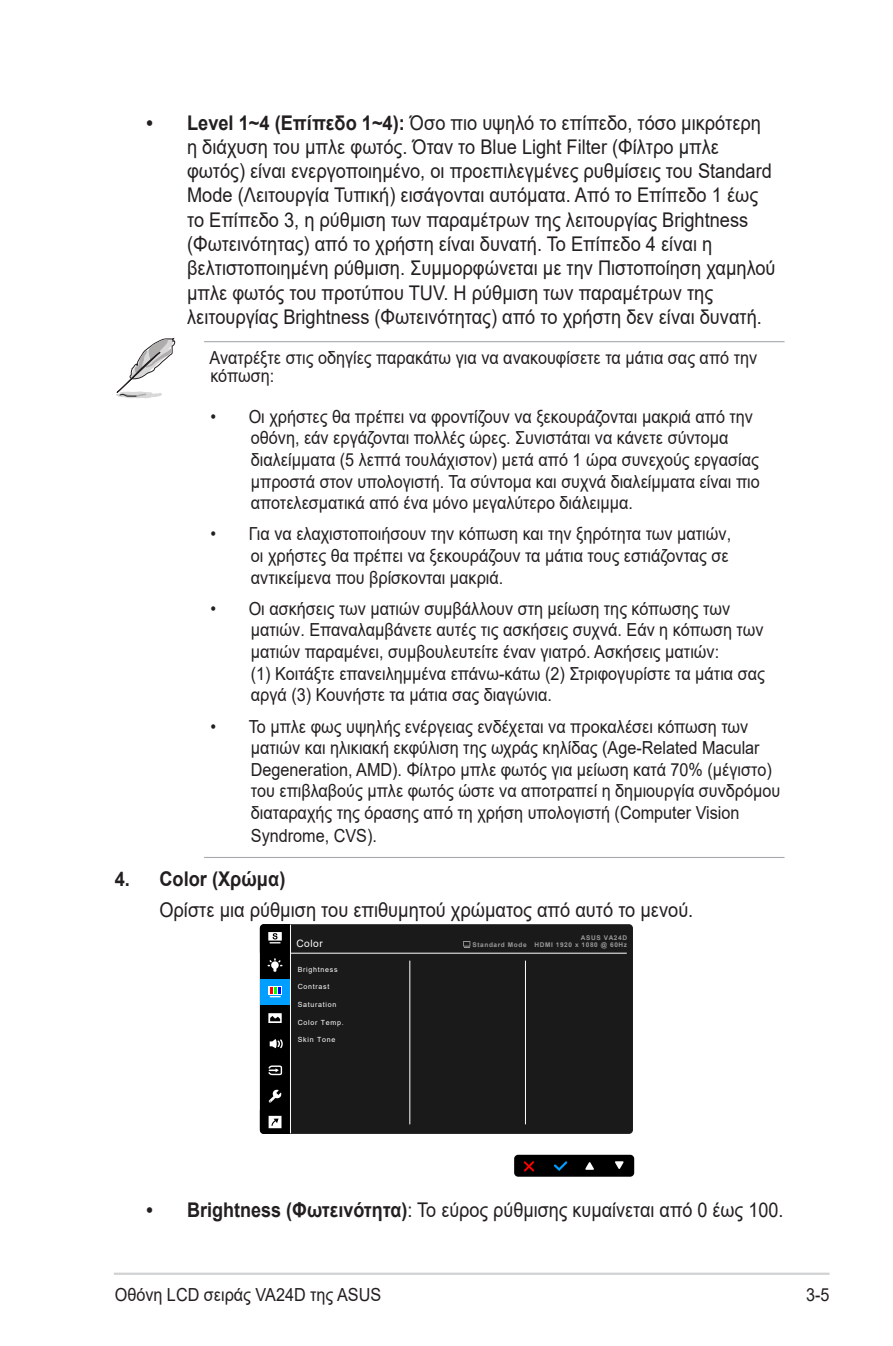
<style>
.page{position:relative;width:893px;height:1346px;background:#fff}
.page>*{position:absolute;margin:0;border:0;box-sizing:border-box;transform-origin:0 0}
.List{font:20.25px/24.3px "Arial";color:#231f20;scale:.9 1}
.List-2{font:20.25px "Arial";color:#231f20;scale:.89 1}
.t1{font:700 20.25px "Arial";color:#231f20;scale:.9 1}
.Message_first{font:18px/21.6px "Arial";color:#231f20;scale:.9 1}
.t2{font:10.12px "Arial";letter-spacing:.05em;color:#fff}
.t3{font:6.98px "Arial";letter-spacing:.1em;color:#fff}
.t4{font:700 6.52px/7.4px "Arial";letter-spacing:.09em;color:#999;text-align:right}
.s1{font-weight:700}
</style>
<div class="page">
<hr style="left:114px;top:1272px;width:715px;height:3px;background:#d1d2d4">
<hr style="left:204px;top:341px;width:580px;height:1px;background:#a8a9ad">
<hr style="left:204px;top:857px;width:580px;height:1px;background:#a8a9ad">
<svg style="left:116px;top:338px;width:59px;height:60px"></svg>
<div style="left:514px;top:1155px;width:120px;height:21px;background:#000;border-radius:4px"></div>
<svg style="left:523px;top:1161px;width:12px;height:11px"></svg>
<svg style="left:554px;top:1161px;width:14px;height:10px"></svg>
<svg style="left:585px;top:1162px;width:9px;height:8px"></svg>
<svg style="left:615px;top:1161px;width:9px;height:8px"></svg>
<div style="left:291px;top:924px;width:342px;height:210px;background:#1a1a1a"></div>
<svg style="left:260px;top:924px;width:31px;height:210px"></svg>
<hr style="left:291px;top:953px;width:336px;height:1px;background:#fff">
<hr style="left:409px;top:960px;width:1px;height:164px;background:#fff">
<hr style="left:525px;top:960px;width:1px;height:164px;background:#fff">
<svg style="left:463px;top:941px;width:7px;height:7px"></svg>
<hr style="left:290px;top:924px;width:1px;height:209px;background:#fff">
<p class="List" style="left:187px;top:110px;width:655px;text-indent:-40px"><span class="s1">• Level 1~4 (Επίπεδο 1~4):</span> Όσο πιο υψηλό το επίπεδο, τόσο μικρότερη η διάχυση του μπλε φωτός. Όταν το Blue Light Filter (Φίλτρο μπλε φωτός) είναι ενεργοποιημένο, οι προεπιλεγμένες ρυθμίσεις του Standard Mode (Λειτουργία Τυπική) εισάγονται αυτόματα. Από το Επίπεδο 1 έως το Επίπεδο 3, η ρύθμιση των παραμέτρων της λειτουργίας Brightness (Φωτεινότητας) από το χρήστη είναι δυνατή. Το Επίπεδο 4 είναι η βελτιστοποιημένη ρύθμιση. Συμμορφώνεται με την Πιστοποίηση χαμηλού μπλε φωτός του προτύπου TUV. Η ρύθμιση των παραμέτρων της λειτουργίας Brightness (Φωτεινότητας) από το χρήστη δεν είναι δυνατή.</p>
<p class="Message_first" style="left:209px;top:349px;width:610px;line-height:18px">Ανατρέξτε στις οδηγίες παρακάτω για να ανακουφίσετε τα μάτια σας από την κόπωση:</p>
<p class="Message_first" style="left:251px;top:406px;width:567px;text-indent:-40px">• Οι χρήστες θα πρέπει να φροντίζουν να ξεκουράζονται μακριά από την οθόνη, εάν εργάζονται πολλές ώρες. Συνιστάται να κάνετε σύντομα διαλείμματα (5 λεπτά τουλάχιστον) μετά από 1 ώρα συνεχούς εργασίας μπροστά στον υπολογιστή. Τα σύντομα και συχνά διαλείμματα είναι πιο αποτελεσματικά από ένα μόνο μεγαλύτερο διάλειμμα.</p>
<p class="Message_first" style="left:251px;top:523px;width:535px;text-indent:-40px">• Για να ελαχιστοποιήσουν την κόπωση και την ξηρότητα των ματιών, οι χρήστες θα πρέπει να ξεκουράζουν τα μάτια τους εστιάζοντας σε αντικείμενα που βρίσκονται μακριά.</p>
<p class="Message_first" style="left:251px;top:598px;width:573px;text-indent:-40px">• Οι ασκήσεις των ματιών συμβάλλουν στη μείωση της κόπωσης των ματιών. Επαναλαμβάνετε αυτές τις ασκήσεις συχνά. Εάν η κόπωση των ματιών παραμένει, συμβουλευτείτε έναν γιατρό. Ασκήσεις ματιών:<br>(1) Κοιτάξτε επανειλημμένα επάνω-κάτω (2) Στριφογυρίστε τα μάτια σας αργά (3) Κουνήστε τα μάτια σας διαγώνια.</p>
<p class="Message_first" style="left:251px;top:715px;width:590px;text-indent:-40px">• Το μπλε φως υψηλής ενέργειας ενδέχεται να προκαλέσει κόπωση των ματιών και ηλικιακή εκφύλιση της ωχράς κηλίδας (Age-Related Macular Degeneration, AMD). Φίλτρο μπλε φωτός για μείωση κατά 70% (μέγιστο) του επιβλαβούς μπλε φωτός ώστε να αποτραπεί η δημιουργία συνδρόμου διαταραχής της όρασης από τη χρήση υπολογιστή (Computer Vision Syndrome, CVS).</p>
<p class="t1" style="left:115px;top:865px;width:191px">4. Color (Χρώμα)</p>
<p class="List" style="left:159px;top:897px;width:595px">Ορίστε μια ρύθμιση του επιθυμητού χρώματος από αυτό το μενού.</p>
<p class="t2" style="left:296px;top:936px;width:28px">Color</p>
<p class="t4" style="left:473px;top:933px;width:156px">ASUS VA24D<br>Standard Mode HDMI 1920 x 1080 @ 60Hz</p>
<p class="t3" style="left:298px;top:964px;width:41px">Brightness</p>
<p class="t3" style="left:298px;top:982px;width:33px">Contrast</p>
<p class="t3" style="left:298px;top:1000px;width:40px">Saturation</p>
<p class="t3" style="left:298px;top:1017px;width:47px">Color Temp.</p>
<p class="t3" style="left:298px;top:1035px;width:39px">Skin Tone</p>
<p class="List-2" style="left:147px;top:1196px;width:717px"><span class="s1">• Brightness (Φωτεινότητα)</span>: Το εύρος ρύθμισης κυμαίνεται από 0 έως 100.</p>
<p class="Message_first" style="left:115px;top:1283px;width:297px">Οθόνη LCD σειράς VA24D της ASUS</p>
<p class="Message_first" style="left:806px;top:1283px;width:28px">3-5</p>
</div>
